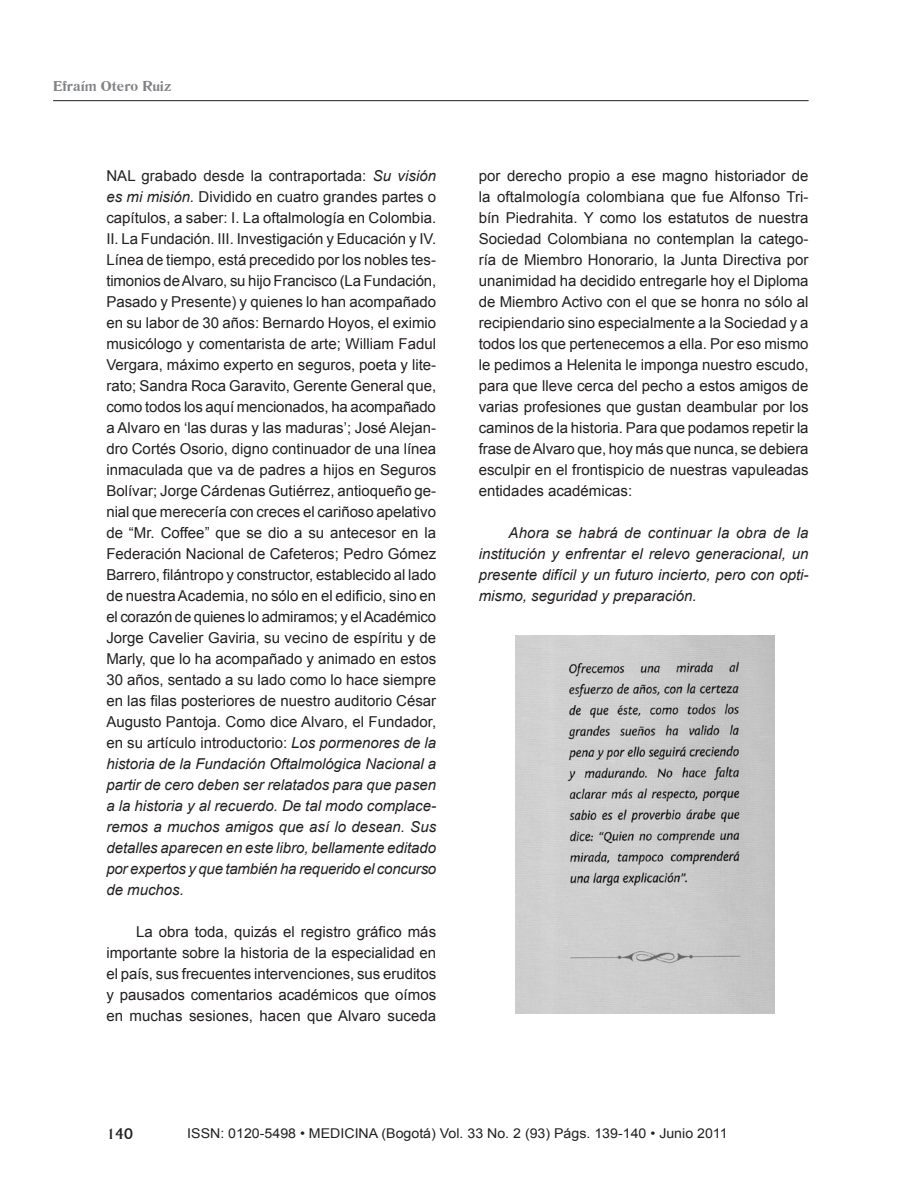
<style>
.page{position:relative;width:915px;height:1191px;background:#fff}
.page>*{position:absolute;margin:0;border:0;box-sizing:border-box;transform-origin:0 0}
.t1{font:15px/21px "Arial";color:#231f20;text-align:justify}
.t2{font:italic 15px/21px "Arial";color:#231f20;text-align:justify}
.t3{font:15px "Alberta";color:#231f20}
.t4{font:13.5px "Arial";color:#231f20;scale:1.05 1}
.t5{font:700 13.5px "Romana BT";color:#808285;scale:1.1 1}
.s1{font-style:italic}
</style>
<div class="page">
<hr style="left:53px;top:100px;width:755px;height:1px;background:#231f20">
<img style="left:515px;top:636px;width:259px;height:377px">
<p class="t5" style="left:53px;top:77px;width:109px">Efraím Otero Ruiz</p>
<p class="t1" style="left:106px;top:165px;width:331px">NAL grabado desde la contraportada: <span class="s1">Su visión es mi misión.</span> Dividido en cuatro grandes partes o capítulos, a saber: I. La oftalmología en Colombia.<br>II. La Fundación. III. Investigación y Educación y IV.<br>Línea de tiempo, está precedido por los nobles tes&shy;timonios de Alvaro, su hijo Francisco (La Fundación, Pasado y Presente) y quienes lo han acompañado en su labor de 30 años: Bernardo Hoyos, el eximio musicólogo y comentarista de arte; William Fadul Vergara, máximo experto en seguros, poeta y lite&shy;rato; Sandra Roca Garavito, Gerente General que, como todos los aquí mencionados, ha acompañado a Alvaro en ‘las duras y las maduras’; José Alejan&shy;dro Cortés Osorio, digno continuador de una línea inmaculada que va de padres a hijos en Seguros Bolívar; Jorge Cárdenas Gutiérrez, antioqueño ge&shy;nial que merecería con creces el cariñoso apelativo de “Mr. Coffee” que se dio a su antecesor en la Federación Nacional de Cafeteros; Pedro Gómez Barrero, filántropo y constructor, establecido al lado de nuestra Academia, no sólo en el edificio, sino en el corazón de quienes lo admiramos; y el Académico Jorge Cavelier Gaviria, su vecino de espíritu y de Marly, que lo ha acompañado y animado en estos 30 años, sentado a su lado como lo hace siempre en las filas posteriores de nuestro auditorio César Augusto Pantoja. Como dice Alvaro, el Fundador, en su artículo introductorio: <span class="s1">Los pormenores de la historia de la Fundación Oftalmológica Nacional a partir de cero deben ser relatados para que pasen a la historia y al recuerdo. De tal modo complace&shy;remos a muchos amigos que así lo desean. Sus detalles aparecen en este libro, bellamente editado por expertos y que también ha requerido el concurso de muchos.</span></p>
<p class="t1" style="left:106px;top:921px;width:331px;text-indent:30px">La obra toda, quizás el registro gráfico más importante sobre la historia de la especialidad en el país, sus frecuentes intervenciones, sus eruditos y pausados comentarios académicos que oímos en muchas sesiones, hacen que Alvaro suceda</p>
<p class="t1" style="left:478px;top:165px;width:331px">por derecho propio a ese magno historiador de la oftalmología colombiana que fue Alfonso Tri&shy;bín Piedrahita. Y como los estatutos de nuestra Sociedad Colombiana no contemplan la catego&shy;ría de Miembro Honorario, la Junta Directiva por unanimidad ha decidido entregarle hoy el Diploma de Miembro Activo con el que se honra no sólo al recipiendario sino especialmente a la Sociedad y a todos los que pertenecemos a ella. Por eso mismo le pedimos a Helenita le imponga nuestro escudo, para que lleve cerca del pecho a estos amigos de varias profesiones que gustan deambular por los caminos de la historia. Para que podamos repetir la frase de Alvaro que, hoy más que nunca, se debiera esculpir en el frontispicio de nuestras vapuleadas entidades académicas:</p>
<p class="t2" style="left:478px;top:522px;width:331px;text-indent:30px">Ahora se habrá de continuar la obra de la institución y enfrentar el relevo generacional, un presente difícil y un futuro incierto, pero con opti&shy;mismo, seguridad y preparación.</p>
<p class="t3" style="left:106px;top:1125px;width:28px">140</p>
<p class="t4" style="left:187px;top:1126px;width:516px">ISSN: 0120-5498 • MEDICINA (Bogotá) Vol. 33 No. 2 (93) Págs. 139-140 • Junio 2011</p>
</div>
